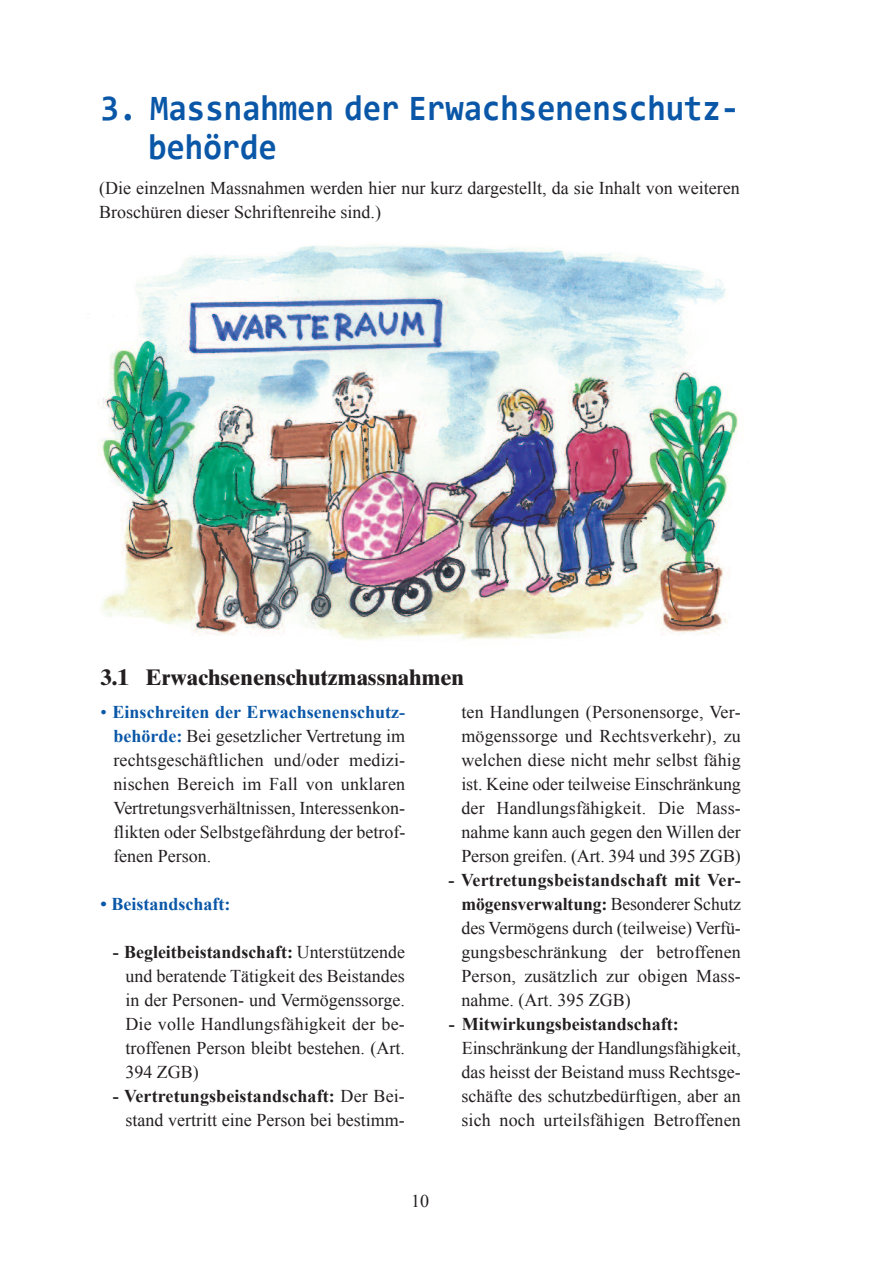
<style>
.page{position:relative;width:893px;height:1263px;background:#fff}
.page>*{position:absolute;margin:0;border:0;box-sizing:border-box;transform-origin:0 0}
.t1{font:700 36px/39px "Consolas";color:#0a57a8;scale:.93 1}
.t2{font:700 22.5px "Times Ten";color:#231f20}
.t3{font:18px/24px "Times New Roman";color:#231f20;text-align:justify}
.t4{font:700 18px "Times New Roman";color:#231f20}
.t5{font:700 18px "Times New Roman";color:#0a57a8}
.s1{color:#0a57a8}
.s2{font-weight:700;color:#0a57a8}
.s3{font-weight:700}
</style>
<div class="page">
<img style="left:87px;top:245px;width:651px;height:395px">
<h1 class="t1" style="left:148px;top:92px;width:637px;text-indent:-48px">3. Massnahmen der Erwachsenenschutz&shy;behörde</h1>
<p class="t3" style="left:99px;top:176px;width:642px">(Die einzelnen Massnahmen werden hier nur kurz dargestellt, da sie Inhalt von weiteren<br>Broschüren dieser Schriftenreihe sind.)</p>
<p class="t2" style="left:101px;top:669px;width:365px">3.1 Erwachsenenschutzmassnahmen</p>
<p class="t3" style="left:113px;top:700px;width:294px;text-indent:-13px"><span class="s1">•</span> <span class="s2">Einschreiten der Erwachsenenschutz&shy;behörde:</span> Bei gesetzlicher Vertretung im rechtsgeschäftlichen und/oder medizi&shy;nischen Bereich im Fall von unklaren Vertretungsverhältnissen, Interessenkon&shy;flikten oder Selbstgefährdung der betrof&shy;fenen Person.</p>
<p class="t5" style="left:101px;top:894px;width:131px">• Beistandschaft:</p>
<p class="t3" style="left:125px;top:940px;width:281px;text-indent:-13px"><span class="s3">- Begleitbeistandschaft:</span> Unterstützende und beratende Tätigkeit des Beistandes in der Personen- und Vermögenssorge.<br>Die volle Handlungsfähigkeit der be&shy;troffenen Person bleibt bestehen. (Art.<br>394 ZGB)</p>
<p class="t3" style="left:113px;top:1084px;width:294px;text-align:right"><span class="s3">- Vertretungsbeistandschaft:</span> Der Bei&shy;stand vertritt eine Person bei bestimm-</p>
<p class="t3" style="left:461px;top:700px;width:281px">ten Handlungen (Personensorge, Ver&shy;mögenssorge und Rechtsverkehr), zu welchen diese nicht mehr selbst fähig ist. Keine oder teilweise Einschränkung der Handlungsfähigkeit. Die Mass&shy;nahme kann auch gegen den Willen der Person greifen. (Art. 394 und 395 ZGB)</p>
<p class="t3" style="left:461px;top:868px;width:281px;text-indent:-13px"><span class="s3">- Vertretungsbeistandschaft mit Ver&shy;mögensverwaltung:</span> Besonderer Schutz des Vermögens durch (teilweise) Verfü&shy;gungsbeschränkung der betroffenen Person, zusätzlich zur obigen Mass&shy;nahme. (Art. 395 ZGB)</p>
<p class="t4" style="left:449px;top:1014px;width:232px">- Mitwirkungsbeistandschaft:</p>
<p class="t3" style="left:461px;top:1036px;width:281px">Einschränkung der Handlungsfähigkeit, das heisst der Beistand muss Rechtsge&shy;schäfte des schutzbedürftigen, aber an sich noch urteilsfähigen Betroffenen</p>
<p class="t3" style="left:411px;top:1189px;width:19px">10</p>
</div>
